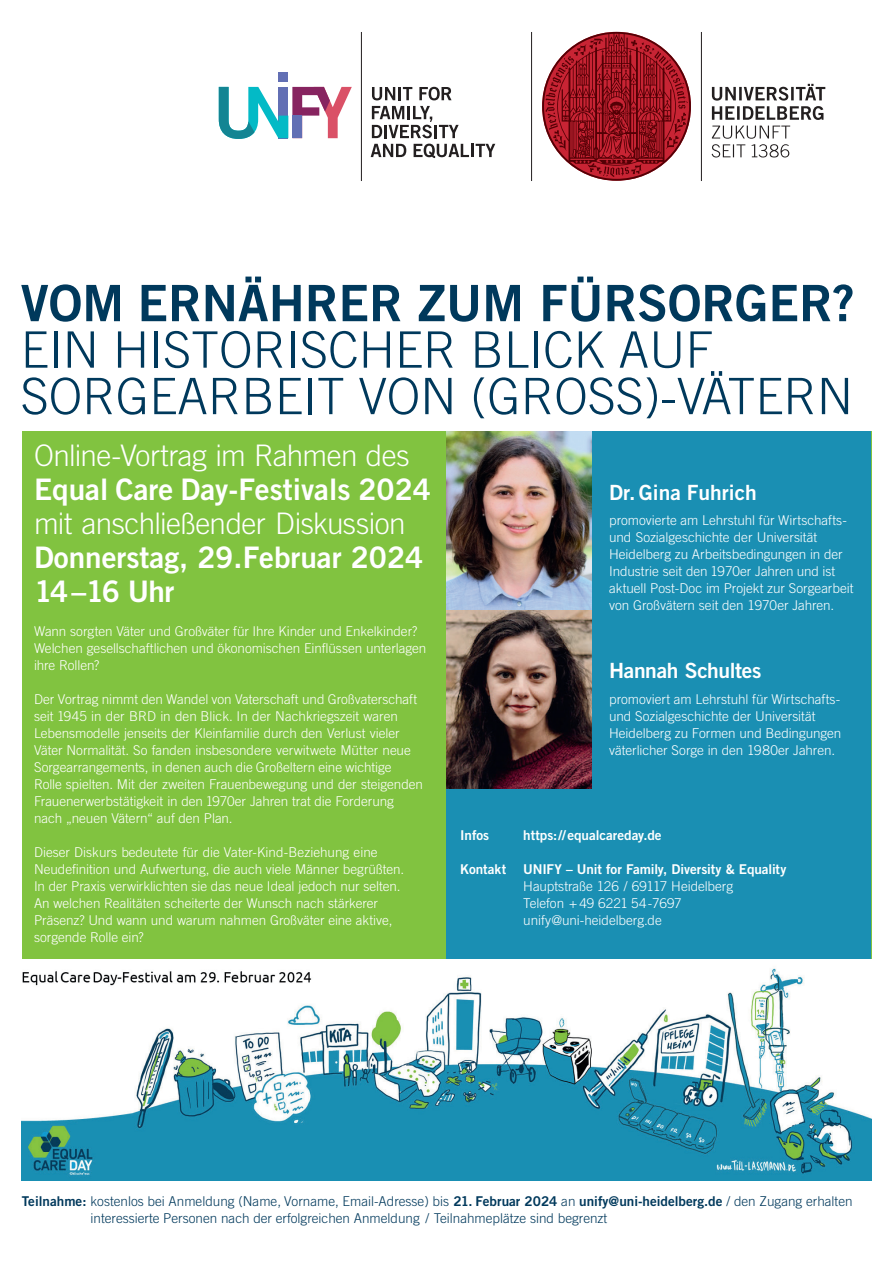
<style>
.page{position:relative;width:893px;height:1263px;background:#fff}
.page>*{position:absolute;margin:0;border:0;box-sizing:border-box;transform-origin:0 0}
.t1{font:300 50.25px/46.5px "Trade Gothic LT Std";color:#00395c}
.t2{font:50.25px "Trade Gothic LT Std Bd 2";color:#00395c}
.t3{font:29.7px/34px "Trade Gothic LT Std Bd 2";color:#fff}
.t4{font:300 29.7px "Trade Gothic LT Std";letter-spacing:-.02em;color:#fff}
.t5{font:21px "Trade Gothic LT Std Bd 2";letter-spacing:-.01em;color:#fff}
.t6{font:300 13.5px/17px "Trade Gothic LT Std";letter-spacing:-.005em;color:#fff}
.t7{font:300 13.5px/17px "Trade Gothic LT Std";color:#00395c}
.t8{font:13.5px "Trade Gothic LT Std Bd 2";letter-spacing:-.005em;color:#fff}
.s1{font-family:"Trade Gothic LT Std Bd 2";font-weight:400}
</style>
<div class="page">
<img style="left:22px;top:968px;width:849px;height:212px">
<img style="left:22px;top:968px;width:328px;height:28px">
<div style="left:22px;top:432px;width:849px;height:527px;background:#81c340"></div>
<div style="left:446px;top:432px;width:425px;height:527px;background:#1a8fb3"></div>
<svg style="left:712px;top:126px;width:78px;height:31px"></svg>
<svg style="left:712px;top:84px;width:113px;height:36px"></svg>
<svg style="left:542px;top:32px;width:149px;height:149px"></svg>
<div style="left:279px;top:72px;width:9px;height:10px;background:#626fb4"></div>
<svg style="left:219px;top:87px;width:133px;height:52px"></svg>
<svg style="left:372px;top:87px;width:40px;height:13px"></svg>
<svg style="left:419px;top:87px;width:33px;height:13px"></svg>
<svg style="left:372px;top:106px;width:87px;height:32px"></svg>
<svg style="left:371px;top:144px;width:35px;height:13px"></svg>
<svg style="left:414px;top:144px;width:81px;height:14px"></svg>
<hr style="left:531px;top:32px;width:1px;height:149px;background:#231f20">
<hr style="left:361px;top:32px;width:1px;height:149px;background:#231f20">
<hr style="left:701px;top:32px;width:1px;height:149px;background:#231f20">
<img style="left:446px;top:432px;width:146px;height:178px">
<img style="left:446px;top:610px;width:146px;height:179px">
<h1 class="t2" style="left:21px;top:272px;width:836px">VOM ERNÄHRER ZUM FÜRSORGER?</h1>
<h1 class="t1" style="left:21px;top:326px;width:834px">EIN HISTORISCHER BLICK AUF<br>SORGEARBEIT VON (GROSS)-VÄTERN</h1>
<h2 class="t4" style="left:34px;top:437px;width:377px">Online-Vortrag im Rahmen des</h2>
<h2 class="t3" style="left:34px;top:471px;width:398px">Equal Care Day-Festivals 2024</h2>
<h2 class="t4" style="left:34px;top:505px;width:373px">mit anschließender Diskussion</h2>
<h2 class="t3" style="left:34px;top:539px;width:391px">Donnerstag, 29.Februar 2024<br>14–16 Uhr</h2>
<h3 class="t5" style="left:609px;top:479px;width:149px">Dr. Gina Fuhrich</h3>
<p class="t6" style="left:609px;top:512px;width:246px">promovierte am Lehrstuhl für Wirtschafts&shy;und Sozialgeschichte der Universität Heidelberg zu Arbeitsbedingungen in der Industrie seit den 1970er Jahren und ist aktuell Post-Doc im Projekt zur Sorgearbeit von Großvätern seit den 1970er Jahren.</p>
<p class="t6" style="left:34px;top:622px;width:394px">Wann sorgten Väter und Großväter für Ihre Kinder und Enkelkinder?<br>Welchen gesellschaftlichen und ökonomischen Einflüssen unterlagen ihre Rollen?</p>
<p class="t6" style="left:34px;top:690px;width:390px">Der Vortrag nimmt den Wandel von Vaterschaft und Großvaterschaft seit 1945 in der BRD in den Blick. In der Nachkriegszeit waren Lebensmodelle jenseits der Kleinfamilie durch den Verlust vieler Väter Normalität. So fanden insbesondere verwitwete Mütter neue Sorgearrangements, in denen auch die Großeltern eine wichtige<br>Rolle spielten. Mit der zweiten Frauenbewegung und der steigenden Frauenerwerbstätigkeit in den 1970er Jahren trat die Forderung nach „neuen Vätern“ auf den Plan.</p>
<p class="t6" style="left:34px;top:843px;width:372px">Dieser Diskurs bedeutete für die Vater-Kind-Beziehung eine Neudefinition und Aufwertung, die auch viele Männer begrüßten.<br>In der Praxis verwirklichten sie das neue Ideal jedoch nur selten.<br>An welchen Realitäten scheiterte der Wunsch nach stärkerer Präsenz? Und wann und warum nahmen Großväter eine aktive, sorgende Rolle ein?</p>
<h3 class="t5" style="left:609px;top:658px;width:154px">Hannah Schultes</h3>
<p class="t6" style="left:609px;top:690px;width:234px">promoviert am Lehrstuhl für Wirtschafts&shy;und Sozialgeschichte der Universität Heidelberg zu Formen und Bedingungen väterlicher Sorge in den 1980er Jahren.</p>
<p class="t8" style="left:460px;top:827px;width:30px">Infos</p>
<p class="t8" style="left:523px;top:827px;width:140px">https://equalcareday.de</p>
<p class="t8" style="left:460px;top:861px;width:47px">Kontakt</p>
<p class="t8" style="left:523px;top:861px;width:265px">UNIFY – Unit for Family, Diversity &amp; Equality</p>
<p class="t6" style="left:523px;top:877px;width:211px">Hauptstraße 126 / 69117 Heidelberg<br>Telefon + 49 6221 54-7697 unify@uni-heidelberg.de</p>
<p class="t7" style="left:91px;top:1192px;width:763px;text-indent:-69px"><span class="s1">Teilnahme:</span> kostenlos bei Anmeldung (Name, Vorname, Email-Adresse) bis <span class="s1">21. Februar 2024</span> an <span class="s1">unify@uni-heidelberg.de</span> / den Zugang erhalten interessierte Personen nach der erfolgreichen Anmeldung / Teilnahmeplätze sind begrenzt</p>
</div>
